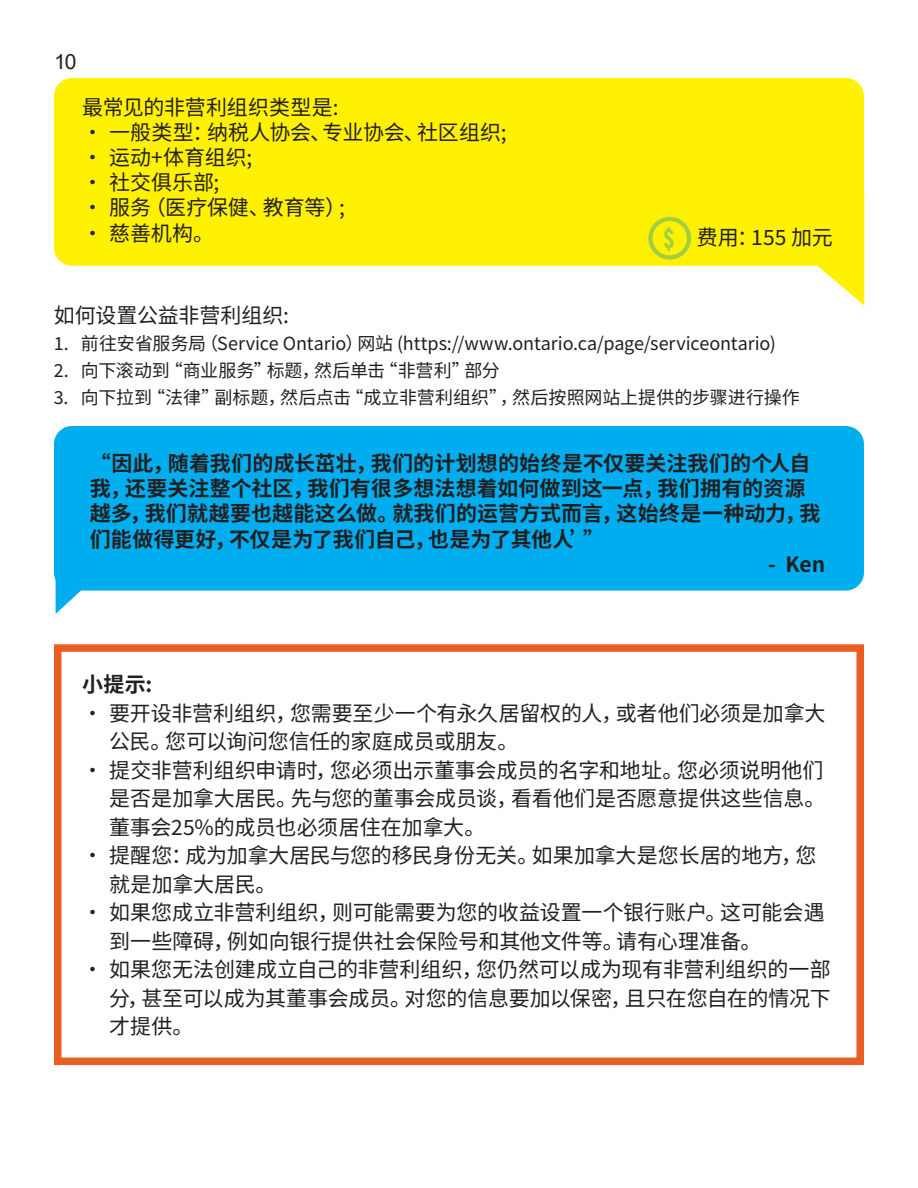
<style>
.page{position:relative;width:918px;height:1188px;background:#fff}
.page>*{position:absolute;margin:0;border:0;box-sizing:border-box;transform-origin:0 0}
.t1{font:600 29.1px "Alternate Gothic Cond ATF";color:#a4ce42}
.t2{font:21px/28.5px "Noto Sans SC";letter-spacing:-.005em;color:#231f20}
.t3{font:700 21px/25.2px "Noto Sans SC";letter-spacing:.005em;color:#231f20}
.t4{font:21px "Arial";color:#231f20}
.t5{font:18px "Noto Sans SC";letter-spacing:-.005em;color:#231f20}
</style>
<div class="page">
<svg style="left:817px;top:252px;width:47px;height:54px"></svg>
<div style="left:54px;top:78px;width:810px;height:188px;background:#fff101;border-radius:18px"></div>
<svg style="left:56px;top:582px;width:25px;height:32px"></svg>
<div style="left:54px;top:426px;width:810px;height:165px;background:#00aeef;border-radius:18px"></div>
<div style="left:54px;top:644px;width:810px;height:421px;border:8px solid #e85e23"></div>
<div style="left:648px;top:217px;width:43px;height:43px;border:4px solid #a4ce42;border-radius:50%"></div>
<p class="t4" style="left:54px;top:47px;width:24px">10</p>
<p class="t2" style="left:82px;top:93px;width:258px">最常见的非营利组织类型是:</p>
<p class="t2" style="left:82px;top:118px;width:426px">• 一般类型：纳税人协会、专业协会、社区组织;</p>
<p class="t2" style="left:82px;top:143px;width:172px">• 运动+体育组织;</p>
<p class="t2" style="left:82px;top:169px;width:139px">• 社交俱乐部;</p>
<p class="t2" style="left:82px;top:194px;width:266px">• 服务（医疗保健、教育等）;</p>
<p class="t2" style="left:82px;top:219px;width:134px">• 慈善机构。</p>
<p class="t1" style="left:663px;top:220px;width:12px">$</p>
<p class="t2" style="left:697px;top:224px;width:138px">费用：155 加元</p>
<p class="t2" style="left:54px;top:301px;width:237px">如何设置公益非营利组织:</p>
<p class="t5" style="left:54px;top:333px;width:723px">1. 前往安省服务局（Service Ontario）网站 (https://www.ontario.ca/page/serviceontario)</p>
<p class="t5" style="left:54px;top:360px;width:447px">2. 向下滚动到“商业服务”标题，然后单击“非营利”部分</p>
<p class="t5" style="left:54px;top:387px;width:747px">3. 向下拉到“法律”副标题，然后点击“成立非营利组织”，然后按照网站上提供的步骤进行操作</p>
<p class="t3" style="left:90px;top:451px;width:732px">“因此，随着我们的成长茁壮，我们的计划想的始终是不仅要关注我们的个人自我，还要关注整个社区，我们有很多想法想着如何做到这一点，我们拥有的资源越多，我们就越要也越能这么做。就我们的运营方式而言，这始终是一种动力，我们能做得更好，不仅是为了我们自己，也是为了其他人’”</p>
<p class="t3" style="left:768px;top:552px;width:58px">- Ken</p>
<p class="t3" style="left:82px;top:672px;width:72px">小提示:</p>
<p class="t2" style="left:109px;top:699px;width:718px;text-indent:-27px">• 要开设非营利组织，您需要至少一个有永久居留权的人，或者他们必须是加拿大公民。您可以询问您信任的家庭成员或朋友。</p>
<p class="t2" style="left:109px;top:756px;width:718px;text-align:justify;text-indent:-27px">• 提交非营利组织申请时，您必须出示董事会成员的名字和地址。您必须说明他们是否是加拿大居民。先与您的董事会成员谈，看看他们是否愿意提供这些信息。董事会25%的成员也必须居住在加拿大。</p>
<p class="t2" style="left:109px;top:842px;width:709px;text-indent:-27px">• 提醒您：成为加拿大居民与您的移民身份无关。如果加拿大是您长居的地方，您就是加拿大居民。</p>
<p class="t2" style="left:109px;top:899px;width:717px;text-indent:-27px">• 如果您成立非营利组织，则可能需要为您的收益设置一个银行账户。这可能会遇到一些障碍，例如向银行提供社会保险号和其他文件等。请有心理准备。</p>
<p class="t2" style="left:109px;top:956px;width:723px;text-align:justify;text-indent:-27px">• 如果您无法创建成立自己的非营利组织，您仍然可以成为现有非营利组织的一部分，甚至可以成为其董事会成员。对您的信息要加以保密，且只在您自在的情况下才提供。</p>
</div>
